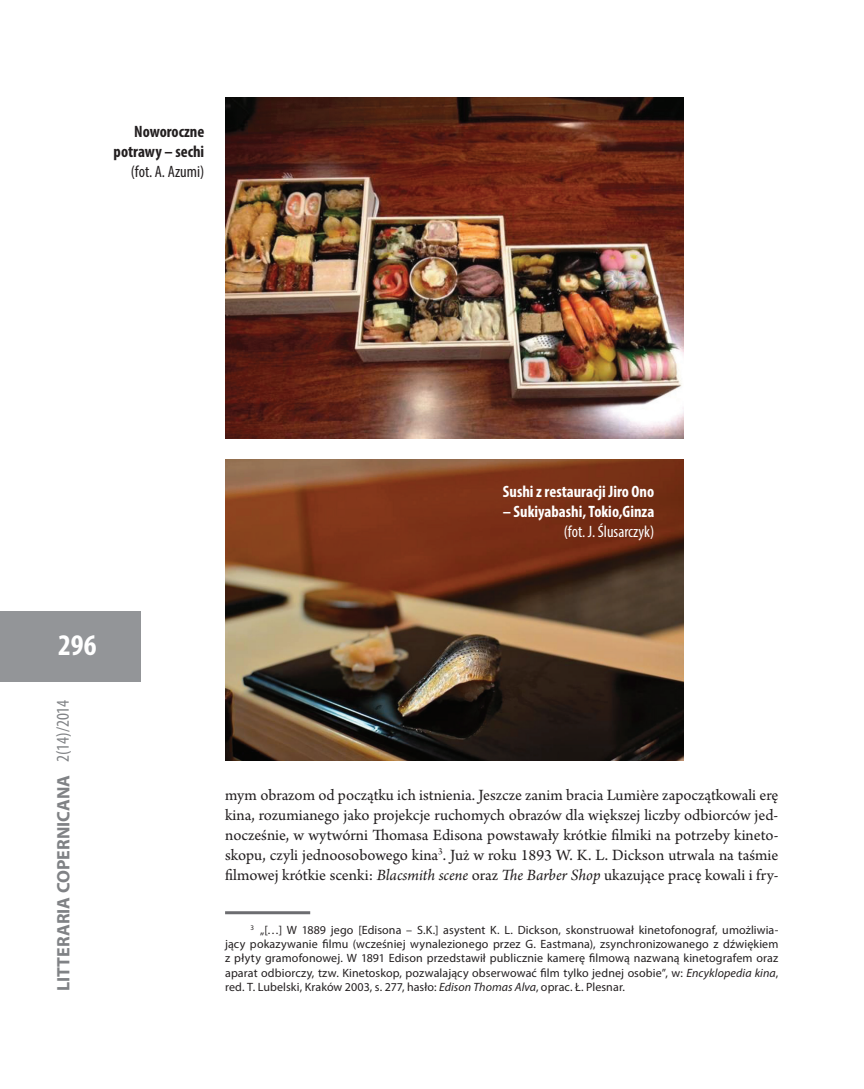
<style>
.page{position:relative;width:864px;height:1089px;background:#fff}
.page>*{position:absolute;margin:0;border:0;box-sizing:border-box;transform-origin:0 0}
.t1{font:700 condensed 30px "Myriad Pro";color:#fff}
.t2{font:700 18px "Myriad Pro";color:#808285}
.t3{font:condensed 18px "Myriad Pro";color:#808285}
.t4{font:16.5px/19.8px "Arno Pro";color:#231f20;text-align:justify}
.t5{font:700 condensed 16.5px "Myriad Pro";color:#fff}
.t6{font:700 condensed 16.5px/19.8px "Myriad Pro";color:#231f20;text-align:right}
.t7{font:condensed 16.5px "Myriad Pro";color:#fff}
.t8{font:condensed 16.5px "Myriad Pro";color:#231f20}
.t9{font:12px/14.4px "Myriad Pro";letter-spacing:.01em;color:#231f20;text-align:justify}
.s1{font-style:italic}
</style>
<div class="page">
<div style="left:0;top:611px;width:140px;height:70px;background:#939598"></div>
<img style="left:225px;top:98px;width:458px;height:341px">
<img style="left:225px;top:459px;width:458px;height:301px">
<hr style="left:225px;top:911px;width:85px;height:3px;background:#6c6d70">
<h3 class="t6" style="left:114px;top:123px;width:92px">Noworoczne potrawy – sechi</h3>
<h3 class="t8" style="left:131px;top:161px;width:75px">(fot. A. Azumi)</h3>
<h1 class="t1" style="left:58px;top:634px;width:40px">296</h1>
<h2 class="t3" style="left:52px;top:762px;width:64px;rotate:-90deg">2(14)/2014</h2>
<h2 class="t2" style="left:57px;top:991px;width:218px;rotate:-90deg">LITTERARIA COPERNICANA</h2>
<h3 class="t5" style="left:502px;top:486px;width:153px">Sushi z restauracji Jiro Ono</h3>
<h3 class="t5" style="left:502px;top:506px;width:153px">– Sukiyabashi, Tokio,Ginza</h3>
<h3 class="t7" style="left:563px;top:521px;width:92px">(fot. J. Ślusarczyk)</h3>
<p class="t4" style="left:225px;top:786px;width:554px">mym obrazom od początku ich istnienia. Jeszcze zanim bracia Lumière zapoczątkowali erę kina, rozumianego jako projekcje ruchomych obrazów dla większej liczby odbiorców jed&shy;nocześnie, w wytwórni Thomasa Edisona powstawały krótkie filmiki na potrzeby kineto&shy;skopu, czyli jednoosobowego kina<sup>3</sup>. Już w roku 1893 W. K. L. Dickson utrwala na taśmie filmowej krótkie scenki: <span class="s1">Blacsmith scene</span> oraz <span class="s1">The Barber Shop</span> ukazujące pracę kowali i fry-</p>
<p class="t9" style="left:225px;top:923px;width:554px;text-indent:26px"><sup>3</sup> „[…] W 1889 jego [Edisona – S.K.] asystent K. L. Dickson, skonstruował kinetofonograf, umożliwia&shy;jący pokazywanie filmu (wcześniej wynalezionego przez G. Eastmana), zsynchronizowanego z dźwiękiem z płyty gramofonowej. W 1891 Edison przedstawił publicznie kamerę filmową nazwaną kinetografem oraz aparat odbiorczy, tzw. Kinetoskop, pozwalający obserwować film tylko jednej osobie”, w: <span class="s1">Encyklopedia kina</span>, red. T. Lubelski, Kraków 2003, s. 277, hasło: <span class="s1">Edison Thomas Alva</span>, oprac. Ł. Plesnar.</p>
</div>
